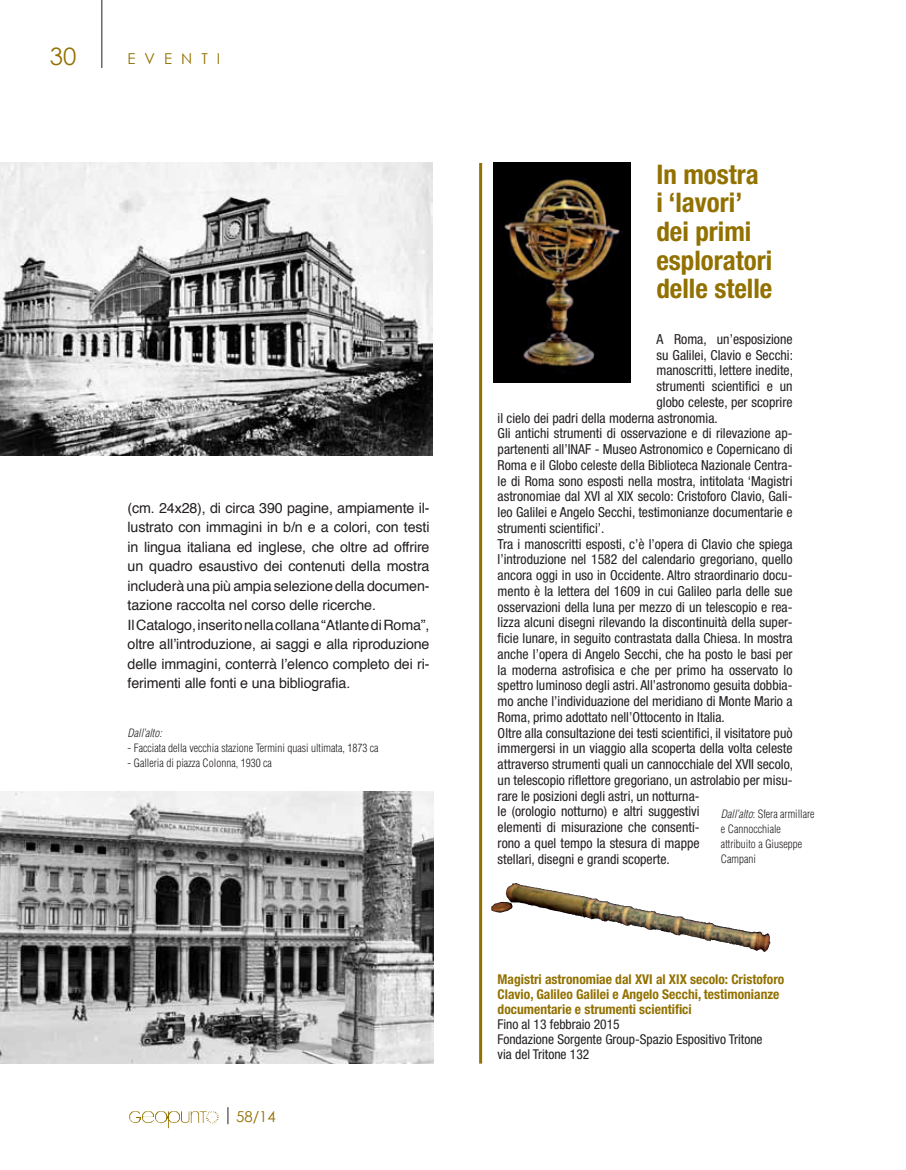
<style>
.page{position:relative;width:906px;height:1170px;background:#fff}
.page>*{position:absolute;margin:0;border:0;box-sizing:border-box;transform-origin:0 0}
.t1{font:700 condensed 27px/28.5px "Helvetica Neue";color:#927100}
.t2{font:24px "Century Gothic";color:#927100}
.t3{font:15px "Century Gothic";letter-spacing:.6em;color:#927100}
.t4{font:14.25px/19.5px "Helvetica";letter-spacing:-.01em;color:#231f20}
.t5{font:condensed 13.8px "Helvetica Neue";color:#231f20}
.t6{font:700 condensed 13.5px/15px "Helvetica Neue";color:#927100}
.t7{font:condensed 13.5px/15px "Helvetica Neue";color:#231f20}
.t8{font:300 condensed 11.25px/15px "Helvetica";color:#231f20}
.t9{font:italic 300 condensed 11.25px "Helvetica";color:#231f20}
.s1{font-style:italic}
</style>
<div class="page">
<hr style="left:101px;top:0;width:1px;height:68px;background:#231f20">
<svg style="left:227px;top:1107px;width:1px;height:17px"></svg>
<svg style="left:206px;top:1111px;width:10px;height:12px"></svg>
<img style="left:0;top:163px;width:432px;height:292px">
<img style="left:0;top:791px;width:434px;height:272px">
<img style="left:493px;top:163px;width:138px;height:220px">
<hr style="left:479px;top:163px;width:3px;height:900px;background:#927100">
<img style="left:506px;top:883px;width:74px;height:33px">
<h2 class="t2" style="left:50px;top:41px;width:28px">30</h2>
<p class="t3" style="left:128px;top:50px;width:94px">EVENTI</p>
<p class="t4" style="left:128px;top:498px;width:303px">(cm. 24x28), di circa 390 pagine, ampiamente il&shy;lustrato con immagini in b/n e a colori, con testi in lingua italiana ed inglese, che oltre ad offrire un quadro esaustivo dei contenuti della mostra includerà una più ampia selezione della documen&shy;tazione raccolta nel corso delle ricerche.<br>Il Catalogo, inserito nella collana “Atlante di Roma”, oltre all’introduzione, ai saggi e alla riproduzione delle immagini, conterrà l’elenco completo dei ri&shy;ferimenti alle fonti e una bibliografia.</p>
<p class="t9" style="left:128px;top:725px;width:36px">Dall’alto:</p>
<p class="t8" style="left:128px;top:739px;width:252px">- Facciata della vecchia stazione Termini quasi ultimata, 1873 ca</p>
<p class="t8" style="left:128px;top:754px;width:146px">- Galleria di piazza Colonna, 1930 ca</p>
<p class="t3" style="left:236px;top:1106px;width:41px">58/14</p>
<h1 class="t1" style="left:656px;top:160px;width:117px">In mostra<br>i ‘lavori’ dei primi esploratori delle stelle</h1>
<p class="t5" style="left:656px;top:331px;width:138px">A Roma, un’esposizione</p>
<p class="t5" style="left:656px;top:346px;width:138px">su Galilei, Clavio e Secchi:</p>
<p class="t5" style="left:656px;top:362px;width:138px">manoscritti, lettere inedite,</p>
<p class="t5" style="left:656px;top:378px;width:138px">strumenti scientifici e un</p>
<p class="t5" style="left:656px;top:394px;width:138px">globo celeste, per scoprire</p>
<p class="t5" style="left:497px;top:409px;width:222px">il cielo dei padri della moderna astronomia.</p>
<p class="t5" style="left:497px;top:425px;width:296px">Gli antichi strumenti di osservazione e di rilevazione ap-</p>
<p class="t5" style="left:497px;top:441px;width:296px">partenenti all’INAF - Museo Astronomico e Copernicano di</p>
<p class="t5" style="left:497px;top:457px;width:296px">Roma e il Globo celeste della Biblioteca Nazionale Centra-</p>
<p class="t5" style="left:497px;top:472px;width:296px">le di Roma sono esposti nella mostra, intitolata ‘Magistri</p>
<p class="t5" style="left:497px;top:488px;width:296px">astronomiae dal XVI al XIX secolo: Cristoforo Clavio, Gali-</p>
<p class="t5" style="left:497px;top:504px;width:296px">leo Galilei e Angelo Secchi, testimonianze documentarie e</p>
<p class="t5" style="left:497px;top:520px;width:108px">strumenti scientifici’.</p>
<p class="t5" style="left:497px;top:535px;width:296px">Tra i manoscritti esposti, c’è l’opera di Clavio che spiega</p>
<p class="t5" style="left:497px;top:551px;width:296px">l’introduzione nel 1582 del calendario gregoriano, quello</p>
<p class="t5" style="left:497px;top:567px;width:296px">ancora oggi in uso in Occidente. Altro straordinario docu-</p>
<p class="t5" style="left:497px;top:583px;width:296px">mento è la lettera del 1609 in cui Galileo parla delle sue</p>
<p class="t5" style="left:497px;top:598px;width:296px">osservazioni della luna per mezzo di un telescopio e rea-</p>
<p class="t5" style="left:497px;top:614px;width:296px">lizza alcuni disegni rilevando la discontinuità della super-</p>
<p class="t5" style="left:497px;top:630px;width:296px">ficie lunare, in seguito contrastata dalla Chiesa. In mostra</p>
<p class="t5" style="left:497px;top:646px;width:296px">anche l’opera di Angelo Secchi, che ha posto le basi per</p>
<p class="t5" style="left:497px;top:661px;width:296px">la moderna astrofisica e che per primo ha osservato lo</p>
<p class="t5" style="left:497px;top:677px;width:296px">spettro luminoso degli astri. All’astronomo gesuita dobbia-</p>
<p class="t5" style="left:497px;top:693px;width:296px">mo anche l’individuazione del meridiano di Monte Mario a</p>
<p class="t5" style="left:497px;top:709px;width:229px">Roma, primo adottato nell’Ottocento in Italia.</p>
<p class="t5" style="left:497px;top:724px;width:296px">Oltre alla consultazione dei testi scientifici, il visitatore può</p>
<p class="t5" style="left:497px;top:740px;width:296px">immergersi in un viaggio alla scoperta della volta celeste</p>
<p class="t5" style="left:497px;top:756px;width:297px">attraverso strumenti quali un cannocchiale del XVII secolo,</p>
<p class="t5" style="left:497px;top:772px;width:296px">un telescopio riflettore gregoriano, un astrolabio per misu-</p>
<p class="t5" style="left:497px;top:787px;width:203px">rare le posizioni degli astri, un notturna-</p>
<p class="t5" style="left:497px;top:803px;width:203px">le (orologio notturno) e altri suggestivi</p>
<p class="t5" style="left:497px;top:819px;width:203px">elementi di misurazione che consenti-</p>
<p class="t5" style="left:497px;top:835px;width:203px">rono a quel tempo la stesura di mappe</p>
<p class="t5" style="left:497px;top:850px;width:174px">stellari, disegni e grandi scoperte.</p>
<p class="t8" style="left:721px;top:806px;width:95px"><span class="s1">Dall’alto</span>: Sfera armillare e Cannocchiale attribuito a Giuseppe<br>Campani</p>
<p class="t6" style="left:497px;top:971px;width:288px">Magistri astronomiae dal XVI al XIX secolo: Cristoforo<br>Clavio, Galileo Galilei e Angelo Secchi, testimonianze documentarie e strumenti scientifici</p>
<p class="t7" style="left:497px;top:1016px;width:266px">Fino al 13 febbraio 2015<br>Fondazione Sorgente Group-Spazio Espositivo Tritone via del Tritone 132</p>
</div>
